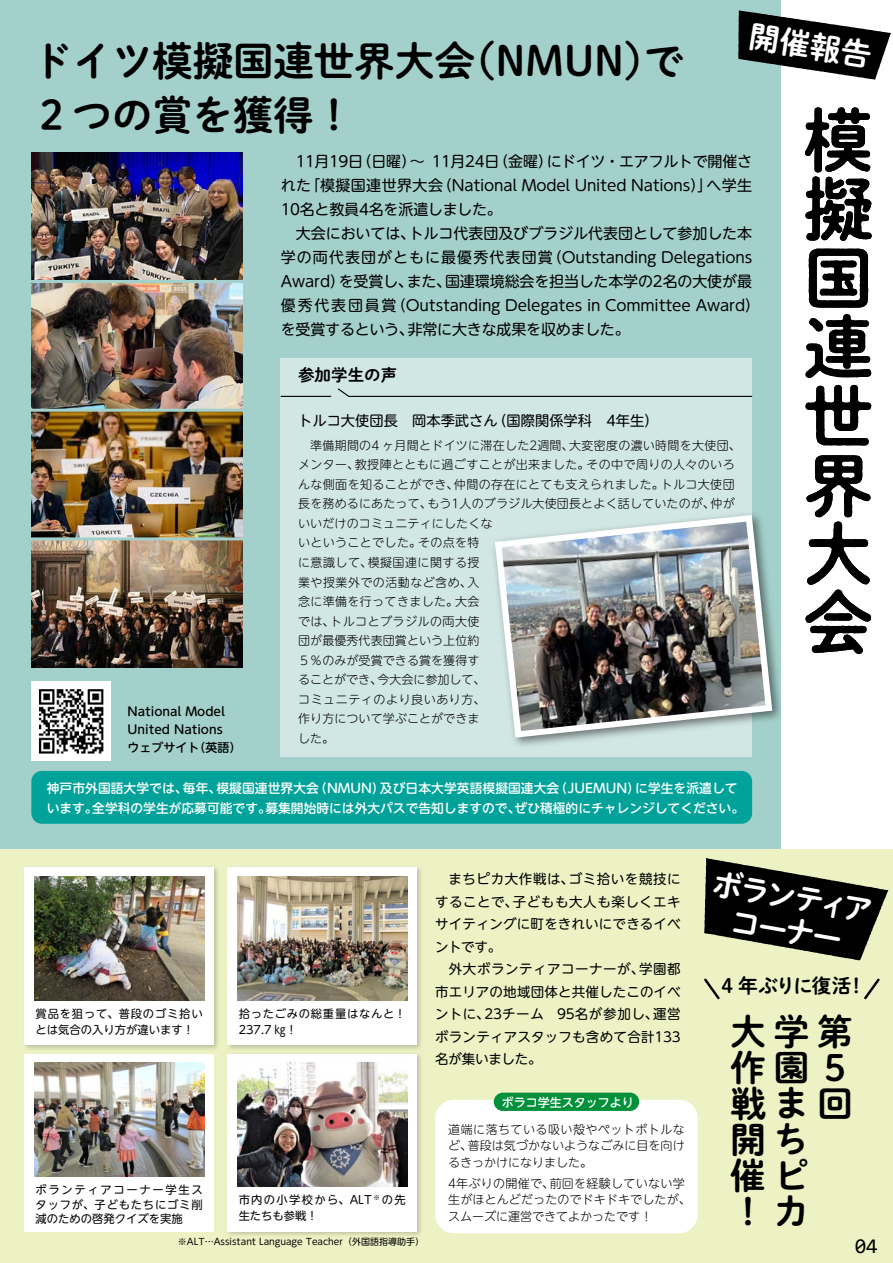
<style>
.page{position:relative;width:893px;height:1263px;background:#fff}
.page>*{position:absolute;margin:0;border:0;box-sizing:border-box;transform-origin:0 0}
.t1{font:69px/69px "P Shuei NM Go Std B";color:#000;text-align:justify}
.t2{font:40.35px/54px "P Shuei NM Go Std B";color:#000}
.t3{font:36px/36px "P Shuei NM Go Std B";color:#000}
.t4{font:30.9px/34px "P Shuei NM Go Std B";color:#fff;text-align:center}
.t5{font:21px "Consolas";color:#000}
.t6{font:19.8px "P Shuei NM Go Std B";letter-spacing:-.045em;color:#000}
.t7{font:16.5px "P Shuei NM Go Std B";color:#000}
.t8{font:15px/24px "UD Shin M Go Pro";letter-spacing:-.01em;color:#000}
.t9{font:14.25px "UD Shin M Go Pro";color:#000}
.t10{font:13.5px/22.5px "UD Shin M Go Pro";letter-spacing:.02em;color:#000}
.t11{font:500 12.75px/19.5px "UD Shin M Go Pro";color:#fff}
.t12{font:300 12px/19.5px "UD Shin M Go Pro";letter-spacing:.025em;color:#000}
.t13{font:500 12px/18px "UD Shin M Go Pro";color:#000}
.t14{font:500 12px "UD Shin M Go Pro";color:#fff}
.t15{font:11.25px/14.5px "UD Shin M Go Pro";letter-spacing:.065em;color:#000;text-align:justify}
.t16{font:11.25px/16.2px "UD Shin M Go Pro";letter-spacing:.115em;color:#000}
.t17{font:11.25px "UD Shin M Go Pro";color:#000}
.t18{font:9px "UD Shin M Go Pro";color:#000}
</style>
<div class="page">
<div style="left:0;top:0;width:780px;height:903px;background:#a4d0cb"></div>
<div style="left:0;top:850px;width:893px;height:413px;background:#edf2c5"></div>
<svg style="left:738px;top:9px;width:153px;height:72px"></svg>
<svg style="left:704px;top:858px;width:185px;height:103px"></svg>
<div style="left:281px;top:358px;width:471px;height:398px;background:#d1e7e4"></div>
<div style="left:31px;top:771px;width:721px;height:53px;background:#00a29a;border-radius:11px"></div>
<img style="left:518px;top:507px;width:263px;height:247px">
<svg style="left:494px;top:508px;width:285px;height:236px"></svg>
<img style="left:502px;top:522px;width:263px;height:209px">
<img style="left:32px;top:681px;width:79px;height:79px">
<img style="left:31px;top:153px;width:212px;height:515px">
<hr style="left:281px;top:396px;width:50px;height:1px;background:#000">
<svg style="left:337px;top:388px;width:416px;height:9px"></svg>
<img style="left:24px;top:867px;width:397px;height:182px">
<div style="left:25px;top:868px;width:189px;height:177px;background:#fff"></div>
<img style="left:34px;top:876px;width:170px;height:124px">
<img style="left:227px;top:1054px;width:194px;height:181px">
<div style="left:228px;top:1054px;width:189px;height:177px;background:#fff"></div>
<img style="left:238px;top:1063px;width:169px;height:123px">
<div style="left:25px;top:1054px;width:189px;height:177px;background:#fff"></div>
<div style="left:228px;top:868px;width:189px;height:177px;background:#fff"></div>
<img style="left:238px;top:876px;width:169px;height:124px">
<svg style="left:704px;top:978px;width:16px;height:22px"></svg>
<svg style="left:864px;top:978px;width:16px;height:22px"></svg>
<div style="left:435px;top:1100px;width:263px;height:133px;background:#fff;border-radius:19px"></div>
<div style="left:494px;top:1093px;width:145px;height:18px;background:#00913a;border-radius:9px"></div>
<hr style="left:23px;top:409px;width:227px;height:3px;background:#a4d0cb">
<hr style="left:23px;top:537px;width:227px;height:3px;background:#a4d0cb">
<hr style="left:23px;top:280px;width:227px;height:3px;background:#a4d0cb">
<img style="left:34px;top:1063px;width:170px;height:113px">
<h3 class="t4" style="left:752px;top:18px;width:125px;rotate:9deg">開催報告</h3>
<h2 class="t2" style="left:31px;top:32px;width:655px">ドイツ模擬国連世界大会（NMUN）で<br>２つの賞を獲得！</h2>
<h1 class="t1" style="left:804px;top:103px;width:70px">模擬国連世界大会</h1>
<p class="t8" style="left:281px;top:149px;width:481px;text-indent:15px">11月19日（日曜）～ 11月24日（金曜）にドイツ・エアフルトで開催された「模擬国連世界大会（National Model United Nations）」へ学生10名と教員4名を派遣しました。<br>　大会においては、トルコ代表団及びブラジル代表団として参加した本学の両代表団がともに最優秀代表団賞（Outstanding Delegations Award）を受賞し、また、国連環境総会を担当した本学の2名の大使が最優秀代表団員賞（Outstanding Delegates in Committee Award）を受賞するという、非常に大きな成果を収めました。</p>
<h3 class="t7" style="left:298px;top:363px;width:100px">参加学生の声</h3>
<p class="t9" style="left:298px;top:409px;width:362px">トルコ大使団長　岡本季武さん（国際関係学科　4年生）</p>
<p class="t12" style="left:298px;top:435px;width:444px">　準備期間の4 ヶ月間とドイツに滞在した2週間、大変密度の濃い時間を大使団、メンター、教授陣とともに過ごすことが出来ました。その中で周りの人々のいろんな側面を知ることができ、仲間の存在にとても支えられました。トルコ大使団長を務めるにあたって、もう1人のブラジル大使団長とよく話していたのが、仲がいいだけのコミュニティにしたくな<br>いということでした。その点を特<br>に意識して、模擬国連に関する授<br>業や授業外での活動など含め、入<br>念に準備を行ってきました。大会<br>では、トルコとブラジルの両大使<br>団が最優秀代表団賞という上位約<br>５％のみが受賞できる賞を獲得す<br>ることができ、今大会に参加して、<br>コミュニティのより良いあり方、<br>作り方について学ぶことができま<br>した。</p>
<p class="t11" style="left:47px;top:778px;width:699px">神戸市外国語大学では、毎年、模擬国連世界大会（NMUN）及び日本大学英語模擬国連大会（JUEMUN）に学生を派遣しています。全学科の学生が応募可能です。募集開始時には外大パスで告知しますので、ぜひ積極的にチャレンジしてください。</p>
<p class="t13" style="left:128px;top:701px;width:116px">National Model<br>United Nations<br>ウェブサイト（英語）</p>
<p class="t15" style="left:36px;top:1005px;width:169px">賞品を狙って、普段のゴミ拾い</p>
<p class="t17" style="left:36px;top:1020px;width:160px">とは気合の入り方が違います！</p>
<p class="t15" style="left:239px;top:1005px;width:169px;line-height:16.2px">拾ったごみの総重量はなんと！<br>237.7 ㎏！</p>
<p class="t15" style="left:36px;top:1182px;width:169px">ボランティアコーナー学生スタッフが、子どもたちにゴミ削減のための啓発クイズを実施</p>
<p class="t16" style="left:239px;top:1191px;width:169px">市内の小学校から、ALT <sup>※</sup> の先生たちも参戦！</p>
<p class="t18" style="left:178px;top:1234px;width:248px">※ALT…Assistant Language Teacher（外国語指導助手）</p>
<p class="t10" style="left:435px;top:867px;width:247px">　まちピカ大作戦は、ゴミ拾いを競技にすることで、子どもも大人も楽しくエキサイティングに町をきれいにできるイベントです。<br>　外大ボランティアコーナーが、学園都市エリアの地域団体と共催したこのイベントに、23チーム　95名が参加し、運営ボランティアスタッフも含めて合計133名が集いました。</p>
<p class="t14" style="left:502px;top:1092px;width:133px">ボラコ学生スタッフより</p>
<p class="t12" style="left:448px;top:1120px;width:238px;line-height:16.5px;text-align:justify">道端に落ちている吸い殻やペットボトルなど、普段は気づかないようなごみに目を向けるきっかけになりました。</p>
<p class="t12" style="left:448px;top:1174px;width:244px;line-height:16.5px">4年ぶりの開催で、前回を経験していない学生がほとんどだったのでドキドキでしたが、スムーズに運営できてよかったです！</p>
<h3 class="t4" style="left:716px;top:865px;width:164px;rotate:10deg">ボランティアコーナー</h3>
<h3 class="t6" style="left:721px;top:970px;width:146px">4 年ぶりに復活！</h3>
<h3 class="t3" style="left:730px;top:1012px;width:123px;text-align:right">大学第<br>5<br>戦ま回</h3>
<h3 class="t3" style="left:730px;top:1030px;width:79px;line-height:72px">作園開ち</h3>
<h3 class="t3" style="left:730px;top:1157px;width:79px">催ピ！</h3>
<h3 class="t3" style="left:773px;top:1192px;width:32px">カ</h3>
<h3 class="t5" style="left:855px;top:1231px;width:24px">04</h3>
</div>
